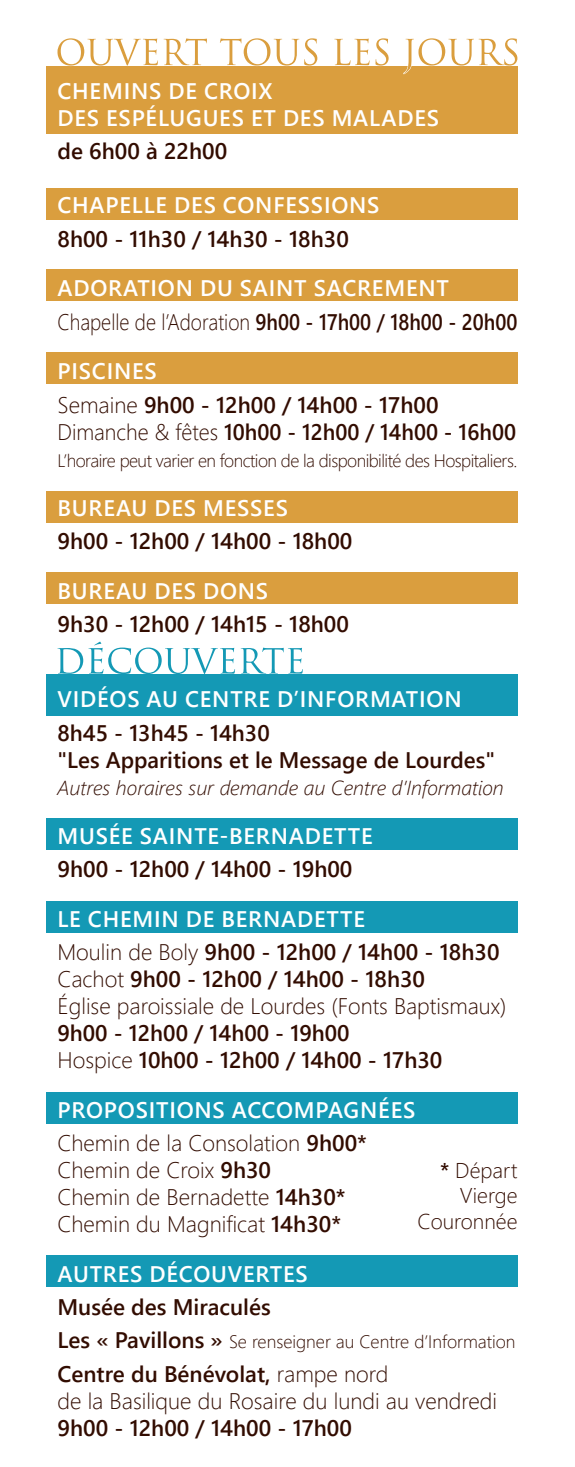
<style>
.page{position:relative;width:575px;height:1467px;background:#fff}
.page>*{position:absolute;margin:0;border:0;box-sizing:border-box;transform-origin:0 0}
.Chant{font:22.5px "Webly Sleek UI Semibold";color:#320c00}
.Chant-2{font:22.5px "Webly Sleek UI Semibold";letter-spacing:.035em;color:#fff}
.Chant-3{font:22.5px/27px "Webly Sleek UI Light";color:#320c00}
.Chant-4{font:22.5px "Webly Sleek UI Semibold";color:#320c00;scale:.88 1}
.Chant-5{font:22.5px "Webly Sleek UI Semibold";color:#320c00;scale:.96 1}
.Chant-6{font:21.38px "Webly Sleek UI Light";color:#320c00}
.Chant-7{font:italic 20.25px "Webly Sleek UI Light";color:#320c00}
.Chant-8{font:18px "Webly Sleek UI Light";letter-spacing:-.03em;color:#320c00}
.Chant-9{font:18px "Webly Sleek UI Light";color:#320c00}
.s1{font-family:"Webly Sleek UI Light"}
.s2{font-family:"Webly Sleek UI Semibold"}
.s3{font-family:"Webly Sleek UI Semibold";font-size:22.5px}
</style>
<div class="page">
<div style="left:46px;top:674px;width:471px;height:41px;background:#1499b5"></div>
<div style="left:46px;top:818px;width:471px;height:32px;background:#1499b5"></div>
<div style="left:46px;top:901px;width:471px;height:32px;background:#1499b5"></div>
<div style="left:46px;top:1092px;width:471px;height:32px;background:#1499b5"></div>
<div style="left:46px;top:1255px;width:471px;height:32px;background:#1499b5"></div>
<svg style="left:57px;top:642px;width:245px;height:32px"></svg>
<div style="left:46px;top:352px;width:471px;height:32px;background:#da9e3e"></div>
<div style="left:46px;top:491px;width:471px;height:32px;background:#da9e3e"></div>
<div style="left:46px;top:572px;width:471px;height:32px;background:#da9e3e"></div>
<div style="left:46px;top:188px;width:471px;height:32px;background:#da9e3e"></div>
<div style="left:46px;top:67px;width:471px;height:67px;background:#da9e3e"></div>
<div style="left:46px;top:269px;width:471px;height:32px;background:#da9e3e"></div>
<svg style="left:57px;top:38px;width:460px;height:36px"></svg>
<p class="Chant-2" style="left:57px;top:74px;width:216px">CHEMINS DE CROIX</p>
<p class="Chant-2" style="left:57px;top:101px;width:383px">DES ESPÉLUGUES ET DES MALADES</p>
<p class="Chant" style="left:57px;top:134px;width:171px">de 6h00 à 22h00</p>
<p class="Chant-2" style="left:57px;top:188px;width:323px">CHAPELLE DES CONFESSIONS</p>
<p class="Chant" style="left:57px;top:222px;width:292px">8h00 - 11h30 / 14h30 - 18h30</p>
<p class="Chant-2" style="left:57px;top:271px;width:392px">ADORATION DU SAINT SACREMENT</p>
<p class="Chant-4" style="left:57px;top:305px;width:523px"><span class="s1">Chapelle de l’Adoration</span> 9h00 - 17h00 / 18h00 - 20h00</p>
<p class="Chant-2" style="left:57px;top:354px;width:101px">PISCINES</p>
<p class="Chant" style="left:57px;top:387px;width:382px"><span class="s1">Semaine</span> 9h00 - 12h00 / 14h00 - 17h00</p>
<p class="Chant-5" style="left:57px;top:414px;width:478px"><span class="s1">Dimanche &amp; fêtes</span> 10h00 - 12h00 / 14h00 - 16h00</p>
<p class="Chant-8" style="left:57px;top:447px;width:461px">L’horaire peut varier en fonction de la disponibilité des Hospitaliers.</p>
<p class="Chant-2" style="left:57px;top:491px;width:232px">BUREAU DES MESSES</p>
<p class="Chant" style="left:57px;top:524px;width:296px">9h00 - 12h00 / 14h00 - 18h00</p>
<p class="Chant-2" style="left:57px;top:574px;width:212px">BUREAU DES DONS</p>
<p class="Chant" style="left:57px;top:607px;width:292px">9h30 - 12h00 / 14h15 - 18h00</p>
<p class="Chant-2" style="left:57px;top:682px;width:405px">VIDÉOS AU CENTRE D’INFORMATION</p>
<p class="Chant" style="left:57px;top:715px;width:213px">8h45 - 13h45 - 14h30</p>
<p class="Chant" style="left:57px;top:742px;width:438px">"Les Apparitions et le Message de Lourdes"</p>
<p class="Chant-7" style="left:57px;top:773px;width:447px">Autres horaires sur demande au Centre d’Information</p>
<p class="Chant-2" style="left:57px;top:819px;width:316px">MUSÉE SAINTE-BERNADETTE</p>
<p class="Chant" style="left:57px;top:852px;width:296px">9h00 - 12h00 / 14h00 - 19h00</p>
<p class="Chant-2" style="left:57px;top:902px;width:309px">LE CHEMIN DE BERNADETTE</p>
<p class="Chant" style="left:57px;top:935px;width:443px"><span class="s1">Moulin de Boly</span> 9h00 - 12h00 / 14h00 - 18h30</p>
<p class="Chant" style="left:57px;top:962px;width:369px"><span class="s1">Cachot</span> 9h00 - 12h00 / 14h00 - 18h30</p>
<p class="Chant-3" style="left:57px;top:992px;width:450px">Église paroissiale de Lourdes (Fonts Baptismaux)<br><span class="s2">9h00 - 12h00 / 14h00 - 19h00</span></p>
<p class="Chant" style="left:57px;top:1043px;width:386px"><span class="s1">Hospice</span> 10h00 - 12h00 / 14h00 - 17h30</p>
<p class="Chant-2" style="left:57px;top:1093px;width:359px">PROPOSITIONS ACCOMPAGNÉES</p>
<p class="Chant-3" style="left:57px;top:1129px;width:310px">Chemin de la Consolation <span class="s2">9h00*</span></p>
<p class="Chant-3" style="left:57px;top:1156px;width:215px">Chemin de Croix <span class="s2">9h30</span></p>
<p class="Chant-3" style="left:57px;top:1183px;width:289px">Chemin de Bernadette <span class="s2">14h30*</span></p>
<p class="Chant-3" style="left:57px;top:1210px;width:285px">Chemin du Magnificat <span class="s2">14h30*</span></p>
<p class="Chant-2" style="left:57px;top:1257px;width:251px">AUTRES DÉCOUVERTES</p>
<p class="Chant" style="left:57px;top:1290px;width:215px">Musée des Miraculés</p>
<p class="Chant-9" style="left:57px;top:1328px;width:459px"><span class="s3">Les « Pavillons »</span> Se renseigner au Centre d’Information</p>
<p class="Chant" style="left:57px;top:1357px;width:332px">Centre du Bénévolat, <span class="s1">rampe nord</span></p>
<p class="Chant-3" style="left:57px;top:1386px;width:440px">de la Basilique du Rosaire du lundi au vendredi</p>
<p class="Chant" style="left:57px;top:1411px;width:296px">9h00 - 12h00 / 14h00 - 17h00</p>
<p class="Chant-6" style="left:439px;top:1154px;width:79px"><span class="s2">*</span> Départ</p>
<p class="Chant-6" style="left:459px;top:1179px;width:59px">Vierge</p>
<p class="Chant-6" style="left:417px;top:1205px;width:101px">Couronnée</p>
</div>
